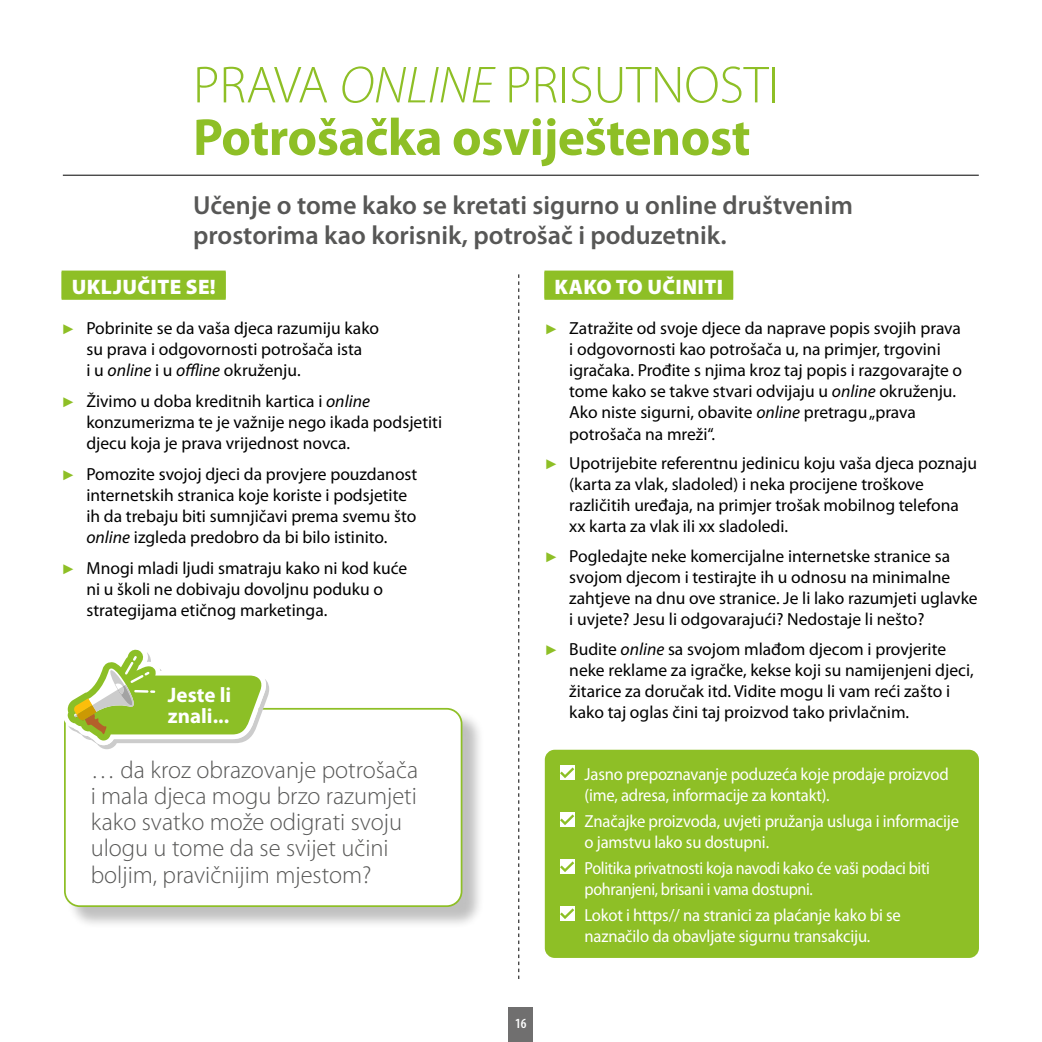
<style>
.page{position:relative;width:1042px;height:1042px;background:#fff}
.page>*{position:absolute;margin:0;border:0;box-sizing:border-box;transform-origin:0 0}
.t1{font:700 52.5px/52.5px "Myriad Pro";letter-spacing:-.01em;color:#8ebf26}
.t2{font:600 26.25px/29.8px "Myriad Pro";color:#575756}
.t3{font:300 24.5px/26.2px "Myriad Pro";color:#575756}
.t4{font:900 21px "Myriad Pro";letter-spacing:.02em;color:#fff}
.t5{font:700 21px/21px "Myriad Pro";color:#fff}
.t6{font:17.5px/21px "Myriad Pro";color:#000}
.t7{font:17.5px/21px "Myriad Pro";letter-spacing:-.01em;color:#fff;scale:.95 1}
.t8{font:17.5px/21px "Myriad Pro";letter-spacing:-.01em;color:#fff;scale:.92 1}
.t9{font:600 condensed 14px "Myriad Pro";color:#fff}
.s1{font-weight:300}
.s2{font-weight:300;font-style:italic}
.s3{font-family:"Arial";font-size:14px;color:#8ebf26}
.s4{font-style:italic}
</style>
<div class="page">
<hr style="left:63px;top:175px;width:916px;height:1px;background:#000">
<div style="left:545px;top:750px;width:434px;height:208px;background:#8ebf26;border-radius:10px"></div>
<svg style="left:560px;top:765px;width:15px;height:15px"></svg>
<svg style="left:560px;top:812px;width:15px;height:15px"></svg>
<svg style="left:560px;top:859px;width:15px;height:15px"></svg>
<svg style="left:560px;top:906px;width:15px;height:15px"></svg>
<svg style="left:518px;top:274px;width:1px;height:705px"></svg>
<div style="left:508px;top:1007px;width:25px;height:35px;background:#706f6f"></div>
<div style="left:62px;top:271px;width:164px;height:28px;background:#8ebf26"></div>
<div style="left:62px;top:272px;width:164px;height:28px;background:#8ebf26"></div>
<div style="left:544px;top:271px;width:189px;height:28px;background:#8ebf26"></div>
<div style="left:544px;top:272px;width:189px;height:28px;background:#8ebf26"></div>
<div style="left:66px;top:710px;width:418px;height:219px;background:#000;opacity:.25"></div>
<div style="left:65px;top:709px;width:396px;height:197px;background:#fff;border-radius:15px"></div>
<div style="left:64px;top:708px;width:398px;height:199px;border:2px solid #8ebf26;border-radius:15px"></div>
<svg style="left:64px;top:649px;width:205px;height:100px"></svg>
<h1 class="t1" style="left:193px;top:57px;width:588px"><span class="s1">PRAVA</span> <span class="s2">ONLINE</span> <span class="s1">PRISUTNOSTI<br></span>Potrošačka osviještenost</h1>
<h2 class="t2" style="left:193px;top:190px;width:661px">Učenje o tome kako se kretati sigurno u online društvenim prostorima kao korisnik, potrošač i poduzetnik.</h2>
<p class="t4" style="left:72px;top:272px;width:146px">UKLJUČITE SE!</p>
<p class="t6" style="left:86px;top:318px;width:294px;text-indent:-25px"><span class="s3">►</span> Pobrinite se da vaša djeca razumiju kako su prava i odgovornosti potrošača ista<br>i u <span class="s4">online</span> i u <span class="s4">offline</span> okruženju.</p>
<p class="t6" style="left:86px;top:391px;width:357px;text-indent:-25px"><span class="s3">►</span> Živimo u doba kreditnih kartica i <span class="s4">online </span>konzumerizma te je važnije nego ikada podsjetiti djecu koja je prava vrijednost novca.</p>
<p class="t6" style="left:86px;top:464px;width:332px;text-indent:-25px"><span class="s3">►</span> Pomozite svojoj djeci da provjere pouzdanost internetskih stranica koje koriste i podsjetite ih da trebaju biti sumnjičavi prema svemu što <span class="s4">online</span> izgleda predobro da bi bilo istinito.</p>
<p class="t6" style="left:86px;top:558px;width:322px;text-indent:-25px"><span class="s3">►</span> Mnogi mladi ljudi smatraju kako ni kod kuće ni u školi ne dobivaju dovoljnu poduku o strategijama etičnog marketinga.</p>
<p class="t5" style="left:168px;top:684px;width:65px">Jeste li znali...</p>
<h3 class="t3" style="left:91px;top:756px;width:329px">… da kroz obrazovanje potrošača i mala djeca mogu brzo razumjeti kako svatko može odigrati svoju ulogu u tome da se svijet učini boljim, pravičnijim mjestom?</h3>
<p class="t4" style="left:554px;top:272px;width:170px">KAKO TO UČINITI</p>
<p class="t6" style="left:569px;top:318px;width:394px;text-indent:-25px"><span class="s3">►</span> Zatražite od svoje djece da naprave popis svojih prava i odgovornosti kao potrošača u, na primjer, trgovini igračaka. Prođite s njima kroz taj popis i razgovarajte o tome kako se takve stvari odvijaju u <span class="s4">online</span> okruženju.<br>Ako niste sigurni, obavite <span class="s4">online</span> pretragu „prava potrošača na mreži“.</p>
<p class="t6" style="left:569px;top:453px;width:409px;text-indent:-25px"><span class="s3">►</span> Upotrijebite referentnu jedinicu koju vaša djeca poznaju (karta za vlak, sladoled) i neka procijene troškove različitih uređaja, na primjer trošak mobilnog telefona xx karta za vlak ili xx sladoledi.</p>
<p class="t6" style="left:569px;top:546px;width:410px;text-indent:-25px"><span class="s3">►</span> Pogledajte neke komercijalne internetske stranice sa svojom djecom i testirajte ih u odnosu na minimalne zahtjeve na dnu ove stranice. Je li lako razumjeti uglavke i uvjete? Jesu li odgovarajući? Nedostaje li nešto?</p>
<p class="t6" style="left:569px;top:639px;width:406px;text-indent:-25px"><span class="s3">►</span> Budite <span class="s4">online</span> sa svojom mlađom djecom i provjerite neke reklame za igračke, kekse koji su namijenjeni djeci, žitarice za doručak itd. Vidite mogu li vam reći zašto i kako taj oglas čini taj proizvod tako privlačnim.</p>
<p class="t7" style="left:584px;top:763px;width:385px">Jasno prepoznavanje poduzeća koje prodaje proizvod (ime, adresa, informacije za kontakt).</p>
<p class="t7" style="left:584px;top:810px;width:396px">Značajke proizvoda, uvjeti pružanja usluga i informacije o jamstvu lako su dostupni.</p>
<p class="t8" style="left:584px;top:857px;width:377px">Politika privatnosti koja navodi kako će vaši podaci biti pohranjeni, brisani i vama dostupni.</p>
<p class="t7" style="left:584px;top:904px;width:334px">Lokot i https// na stranici za plaćanje kako bi se naznačilo da obavljate sigurnu transakciju.</p>
<p class="t9" style="left:515px;top:1015px;width:13px">16</p>
</div>
